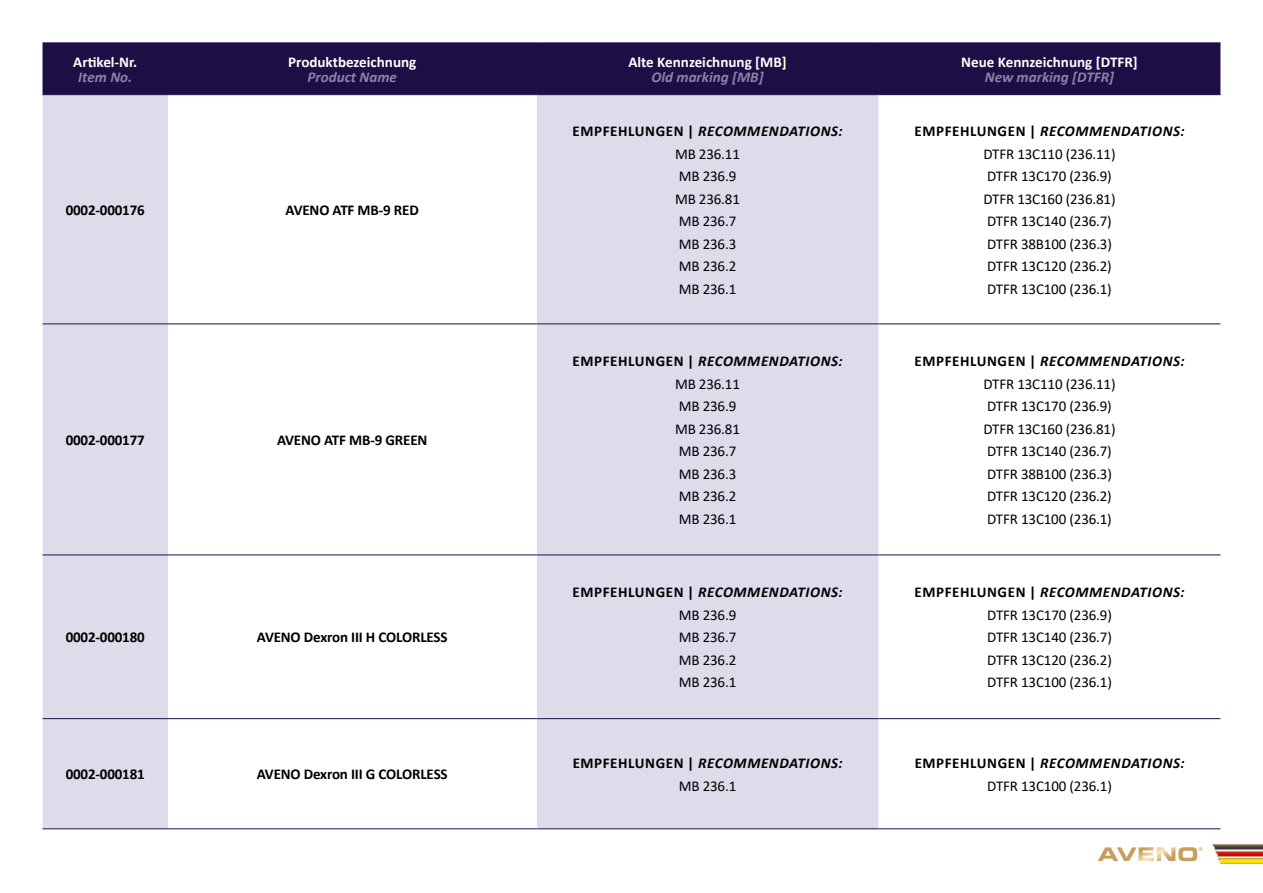
<style>
.page{position:relative;width:1263px;height:893px;background:#fff}
.page>*{position:absolute;margin:0;border:0;box-sizing:border-box;transform-origin:0 0}
.t1{font:15px/22.5px "Calibri";letter-spacing:-.01em;color:#000;text-align:center}
.t2{font:700 15px "Calibri";letter-spacing:-.01em;color:#000}
.t3{font:700 15px "Calibri";color:#fff}
.t4{font:italic 700 15px "Calibri";color:#8a83a9}
.t5{font:italic 700 15px/22.5px "Calibri";letter-spacing:.04em;color:#000;text-align:center}
.s1{font-weight:700}
.s2{font-weight:700;font-style:italic}
.s3{font-style:normal}
.s4{font-weight:400;font-style:normal}
</style>
<div class="page">
<div style="left:43px;top:44px;width:1177px;height:50px;background:#1d0e46"></div>
<div style="left:43px;top:95px;width:835px;height:733px;background:#dedcea"></div>
<svg style="left:168px;top:95px;width:368px;height:733px"></svg>
<hr style="left:43px;top:43px;width:125px;height:1px;background:#1d0e46">
<hr style="left:168px;top:43px;width:368px;height:1px;background:#1d0e46">
<hr style="left:536px;top:43px;width:342px;height:1px;background:#1d0e46">
<hr style="left:878px;top:43px;width:342px;height:1px;background:#1d0e46">
<hr style="left:43px;top:94px;width:125px;height:1px;background:#1d0e46">
<hr style="left:43px;top:323px;width:125px;height:1px;background:#1d0e46">
<hr style="left:43px;top:555px;width:125px;height:1px;background:#1d0e46">
<hr style="left:43px;top:718px;width:125px;height:1px;background:#1d0e46">
<hr style="left:43px;top:828px;width:125px;height:1px;background:#1d0e46">
<hr style="left:168px;top:94px;width:368px;height:1px;background:#1d0e46">
<hr style="left:168px;top:323px;width:368px;height:1px;background:#1d0e46">
<hr style="left:168px;top:555px;width:368px;height:1px;background:#1d0e46">
<hr style="left:168px;top:718px;width:368px;height:1px;background:#1d0e46">
<hr style="left:168px;top:828px;width:368px;height:1px;background:#1d0e46">
<hr style="left:536px;top:94px;width:342px;height:1px;background:#1d0e46">
<hr style="left:536px;top:323px;width:342px;height:1px;background:#1d0e46">
<hr style="left:536px;top:555px;width:342px;height:1px;background:#1d0e46">
<hr style="left:536px;top:718px;width:342px;height:1px;background:#1d0e46">
<hr style="left:536px;top:828px;width:342px;height:1px;background:#1d0e46">
<hr style="left:878px;top:94px;width:342px;height:1px;background:#1d0e46">
<hr style="left:878px;top:323px;width:342px;height:1px;background:#1d0e46">
<hr style="left:878px;top:555px;width:342px;height:1px;background:#1d0e46">
<hr style="left:878px;top:718px;width:342px;height:1px;background:#1d0e46">
<hr style="left:878px;top:828px;width:342px;height:1px;background:#1d0e46">
<svg style="left:1212px;top:844px;width:51px;height:20px"></svg>
<svg style="left:1098px;top:847px;width:104px;height:14px"></svg>
<p class="t3" style="left:73px;top:51px;width:66px">Artikel-Nr.</p>
<p class="t4" style="left:78px;top:66px;width:55px">Item No.</p>
<p class="t3" style="left:288px;top:51px;width:130px">Produktbezeichnung</p>
<p class="t4" style="left:308px;top:66px;width:91px">Product Name</p>
<p class="t2" style="left:66px;top:199px;width:81px">0002-000176</p>
<p class="t2" style="left:286px;top:199px;width:135px">AVENO ATF MB-9 RED</p>
<p class="t2" style="left:66px;top:429px;width:81px">0002-000177</p>
<p class="t2" style="left:277px;top:429px;width:152px">AVENO ATF MB-9 GREEN</p>
<p class="t2" style="left:66px;top:627px;width:81px">0002-000180</p>
<p class="t2" style="left:257px;top:627px;width:192px">AVENO Dexron III H COLORLESS</p>
<p class="t2" style="left:66px;top:764px;width:81px">0002-000181</p>
<p class="t2" style="left:257px;top:764px;width:192px">AVENO Dexron III G COLORLESS</p>
<p class="t3" style="left:628px;top:51px;width:160px">Alte Kennzeichnung [MB]</p>
<p class="t4" style="left:651px;top:66px;width:114px">Old marking [MB]</p>
<p class="t3" style="left:961px;top:51px;width:178px">Neue Kennzeichnung [DTFR]</p>
<p class="t4" style="left:985px;top:66px;width:131px">New marking [DTFR]</p>
<p class="t1" style="left:573px;top:120px;width:271px"><span class="s1">EMPFEHLUNGEN |</span> <span class="s2">RECOMMENDATIONS:<br></span>MB 236.11<br>MB 236.9<br>MB 236.81<br>MB 236.7<br>MB 236.3<br>MB 236.2<br>MB 236.1</p>
<p class="t1" style="left:915px;top:120px;width:271px"><span class="s1">EMPFEHLUNGEN |</span> <span class="s2">RECOMMENDATIONS:<br></span>DTFR 13C110 (236.11)<br>DTFR 13C170 (236.9)<br>DTFR 13C160 (236.81)<br>DTFR 13C140 (236.7)<br>DTFR 38B100 (236.3)<br>DTFR 13C120 (236.2)<br>DTFR 13C100 (236.1)</p>
<p class="t1" style="left:573px;top:350px;width:271px"><span class="s1">EMPFEHLUNGEN |</span> <span class="s2">RECOMMENDATIONS:<br></span>MB 236.11<br>MB 236.9<br>MB 236.81<br>MB 236.7<br>MB 236.3<br>MB 236.2<br>MB 236.1</p>
<p class="t1" style="left:915px;top:350px;width:271px"><span class="s1">EMPFEHLUNGEN |</span> <span class="s2">RECOMMENDATIONS:<br></span>DTFR 13C110 (236.11)<br>DTFR 13C170 (236.9)<br>DTFR 13C160 (236.81)<br>DTFR 13C140 (236.7)<br>DTFR 38B100 (236.3)<br>DTFR 13C120 (236.2)<br>DTFR 13C100 (236.1)</p>
<p class="t1" style="left:573px;top:581px;width:271px"><span class="s1">EMPFEHLUNGEN |</span> <span class="s2">RECOMMENDATIONS:<br></span>MB 236.9<br>MB 236.7<br>MB 236.2<br>MB 236.1</p>
<p class="t1" style="left:915px;top:581px;width:271px"><span class="s1">EMPFEHLUNGEN |</span> <span class="s2">RECOMMENDATIONS:<br></span>DTFR 13C170 (236.9)<br>DTFR 13C140 (236.7)<br>DTFR 13C120 (236.2)<br>DTFR 13C100 (236.1)</p>
<p class="t5" style="left:573px;top:751px;width:271px"><span class="s3">EMPFEHLUNGEN |</span> RECOMMENDATIONS:<br><span class="s4">MB 236.1</span></p>
<p class="t1" style="left:915px;top:751px;width:271px"><span class="s1">EMPFEHLUNGEN |</span> <span class="s2">RECOMMENDATIONS:<br></span>DTFR 13C100 (236.1)</p>
</div>
